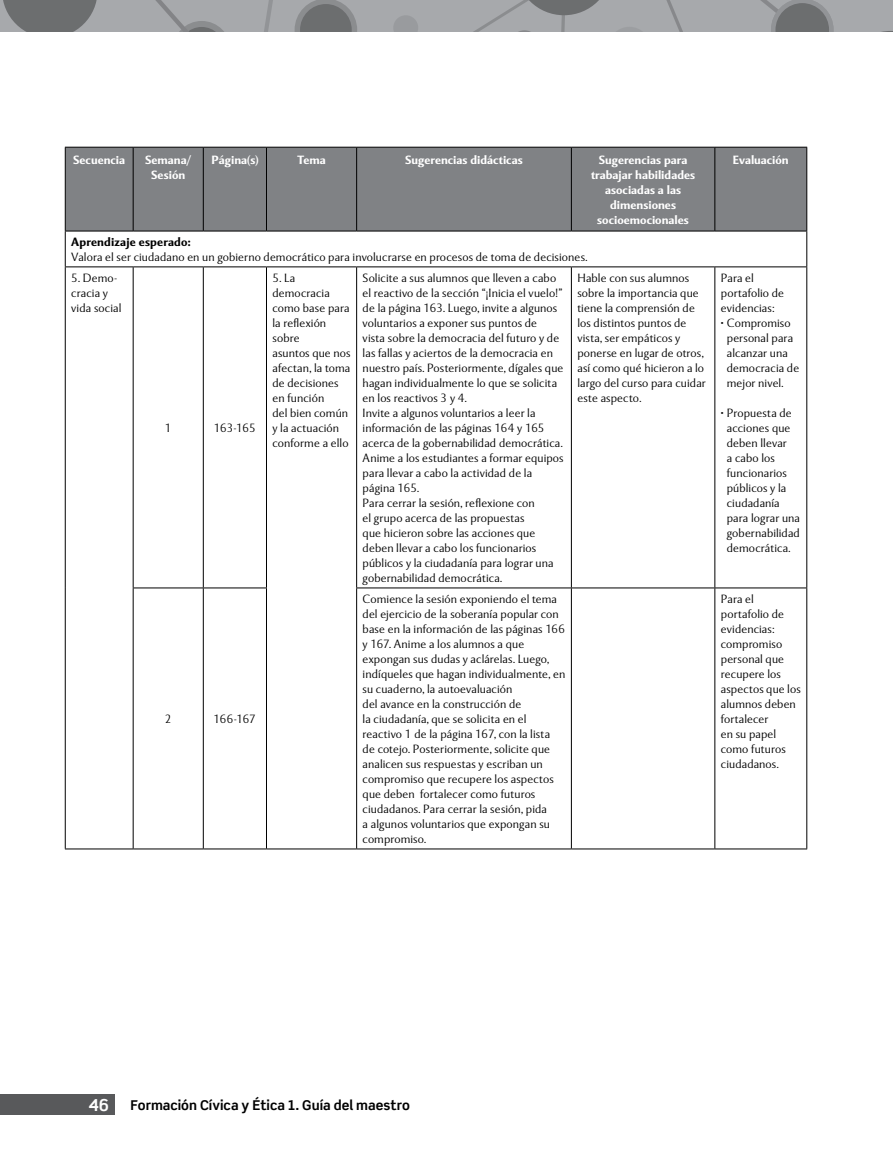
<style>
.page{position:relative;width:893px;height:1149px;background:#fff}
.page>*{position:absolute;margin:0;border:0;box-sizing:border-box;transform-origin:0 0}
.t1{font:700 16.5px "Scene Std";color:#fff}
.t2{font:700 13.5px "Scene Std";color:#000}
.t3{font:300 12px/15px "Mentor Sans Std";letter-spacing:.01em;color:#000}
.t4{font:700 12px/15px "Mentor Sans Std";color:#fff;text-align:center}
.t5{font:700 12px "Mentor Sans Std";letter-spacing:.01em;color:#000}
.s1{font-weight:700}
</style>
<div class="page">
<div style="left:0;top:1094px;width:115px;height:20px;background:#58595b"></div>
<div style="left:0;top:0;width:893px;height:32px;background:#a7a9ac"></div>
<svg style="left:264px;top:0;width:9px;height:32px"></svg>
<svg style="left:666px;top:0;width:17px;height:32px"></svg>
<svg style="left:295px;top:0;width:62px;height:32px"></svg>
<svg style="left:394px;top:16px;width:24px;height:16px"></svg>
<svg style="left:473px;top:0;width:169px;height:32px"></svg>
<svg style="left:3px;top:0;width:94px;height:32px"></svg>
<svg style="left:155px;top:0;width:69px;height:32px"></svg>
<svg style="left:760px;top:0;width:74px;height:32px"></svg>
<div style="left:66px;top:148px;width:740px;height:82px;background:#808285"></div>
<svg style="left:66px;top:231px;width:740px;height:617px"></svg>
<hr style="left:571px;top:267px;width:1px;height:320px;background:#000">
<hr style="left:714px;top:267px;width:1px;height:320px;background:#000">
<hr style="left:806px;top:267px;width:1px;height:320px;background:#000">
<hr style="left:571px;top:588px;width:1px;height:260px;background:#000">
<hr style="left:714px;top:588px;width:1px;height:260px;background:#000">
<hr style="left:806px;top:588px;width:1px;height:260px;background:#000">
<hr style="left:356px;top:587px;width:215px;height:1px;background:#000">
<hr style="left:571px;top:587px;width:144px;height:1px;background:#000">
<hr style="left:715px;top:587px;width:92px;height:1px;background:#000">
<hr style="left:203px;top:587px;width:64px;height:1px;background:#000">
<hr style="left:65px;top:147px;width:68px;height:1px;background:#000">
<hr style="left:65px;top:147px;width:1px;height:83px;background:#000">
<hr style="left:133px;top:147px;width:70px;height:1px;background:#000">
<hr style="left:133px;top:147px;width:1px;height:83px;background:#000">
<hr style="left:203px;top:147px;width:63px;height:1px;background:#000">
<hr style="left:203px;top:147px;width:1px;height:83px;background:#000">
<hr style="left:266px;top:147px;width:91px;height:1px;background:#000">
<hr style="left:266px;top:147px;width:1px;height:83px;background:#000">
<hr style="left:357px;top:147px;width:214px;height:1px;background:#000">
<hr style="left:356px;top:147px;width:1px;height:83px;background:#000">
<hr style="left:571px;top:147px;width:144px;height:1px;background:#000">
<hr style="left:571px;top:147px;width:1px;height:83px;background:#000">
<hr style="left:715px;top:147px;width:92px;height:1px;background:#000">
<hr style="left:714px;top:147px;width:1px;height:83px;background:#000">
<hr style="left:806px;top:147px;width:1px;height:83px;background:#000">
<hr style="left:65px;top:230px;width:68px;height:1px;background:#000">
<hr style="left:133px;top:230px;width:70px;height:1px;background:#000">
<hr style="left:203px;top:230px;width:63px;height:1px;background:#000">
<hr style="left:266px;top:230px;width:91px;height:1px;background:#000">
<hr style="left:357px;top:230px;width:214px;height:1px;background:#000">
<hr style="left:571px;top:230px;width:144px;height:1px;background:#000">
<hr style="left:715px;top:230px;width:92px;height:1px;background:#000">
<hr style="left:203px;top:267px;width:1px;height:320px;background:#000">
<hr style="left:133px;top:587px;width:70px;height:1px;background:#000">
<hr style="left:203px;top:588px;width:1px;height:260px;background:#000">
<hr style="left:65px;top:267px;width:1px;height:320px;background:#000">
<hr style="left:133px;top:267px;width:1px;height:320px;background:#000">
<hr style="left:65px;top:587px;width:1px;height:261px;background:#000">
<hr style="left:133px;top:588px;width:1px;height:260px;background:#000">
<hr style="left:266px;top:267px;width:1px;height:320px;background:#000">
<hr style="left:356px;top:267px;width:1px;height:320px;background:#000">
<hr style="left:266px;top:588px;width:1px;height:260px;background:#000">
<hr style="left:356px;top:588px;width:1px;height:260px;background:#000">
<hr style="left:65px;top:231px;width:1px;height:35px;background:#000">
<hr style="left:806px;top:231px;width:1px;height:35px;background:#000">
<hr style="left:65px;top:266px;width:68px;height:1px;background:#000">
<hr style="left:133px;top:266px;width:70px;height:1px;background:#000">
<hr style="left:203px;top:266px;width:63px;height:1px;background:#000">
<hr style="left:266px;top:266px;width:91px;height:1px;background:#000">
<hr style="left:357px;top:266px;width:214px;height:1px;background:#000">
<hr style="left:571px;top:266px;width:144px;height:1px;background:#000">
<hr style="left:715px;top:266px;width:92px;height:1px;background:#000">
<hr style="left:65px;top:848px;width:68px;height:1px;background:#000">
<hr style="left:133px;top:848px;width:70px;height:1px;background:#000">
<hr style="left:203px;top:848px;width:63px;height:1px;background:#000">
<hr style="left:357px;top:848px;width:214px;height:1px;background:#000">
<hr style="left:571px;top:848px;width:144px;height:1px;background:#000">
<hr style="left:715px;top:848px;width:92px;height:1px;background:#000">
<hr style="left:266px;top:848px;width:91px;height:1px;background:#000">
<p class="t4" style="left:73px;top:152px;width:54px">Secuencia</p>
<p class="t4" style="left:145px;top:152px;width:48px">Semana/<br>Sesión</p>
<p class="t4" style="left:212px;top:152px;width:48px">Página(s)</p>
<p class="t4" style="left:297px;top:152px;width:30px">Tema</p>
<p class="t4" style="left:405px;top:152px;width:119px">Sugerencias didácticas</p>
<p class="t4" style="left:591px;top:152px;width:106px">Sugerencias para trabajar habilidades asociadas a las dimensiones socioemocionales</p>
<p class="t4" style="left:733px;top:152px;width:57px">Evaluación</p>
<p class="t5" style="left:71px;top:234px;width:121px">Aprendizaje esperado:</p>
<p class="t3" style="left:71px;top:249px;width:518px">Valora el ser ciudadano en un gobierno democrático para involucrarse en procesos de toma de decisiones.</p>
<p class="t3" style="left:71px;top:270px;width:52px">5. Demo&shy;cracia y vida social</p>
<p class="t3" style="left:272px;top:270px;width:80px">5. La democracia como base para la reflexión sobre<br>asuntos que nos afectan, la toma de decisiones en función<br>del bien común y la actuación conforme a ello</p>
<p class="t3" style="left:363px;top:270px;width:203px">Solicite a sus alumnos que lleven a cabo el reactivo de la sección “¡Inicia el vuelo!” de la página 163. Luego, invite a algunos voluntarios a exponer sus puntos de<br>vista sobre la democracia del futuro y de las fallas y aciertos de la democracia en nuestro país. Posteriormente, dígales que hagan individualmente lo que se solicita en los reactivos 3 y 4.<br>Invite a algunos voluntarios a leer la información de las páginas 164 y 165 acerca de la gobernabilidad democrática.<br>Anime a los estudiantes a formar equipos para llevar a cabo la actividad de la página 165.<br>Para cerrar la sesión, reflexione con<br>el grupo acerca de las propuestas<br>que hicieron sobre las acciones que deben llevar a cabo los funcionarios públicos y la ciudadanía para lograr una gobernabilidad democrática.</p>
<p class="t3" style="left:577px;top:270px;width:130px">Hable con sus alumnos sobre la importancia que tiene la comprensión de los distintos puntos de vista, ser empáticos y ponerse en lugar de otros, así como qué hicieron a lo largo del curso para cuidar este aspecto.</p>
<p class="t3" style="left:721px;top:270px;width:35px">Para el</p>
<p class="t3" style="left:721px;top:285px;width:65px">portafolio de</p>
<p class="t3" style="left:721px;top:300px;width:55px">evidencias:</p>
<p class="t3" style="left:721px;top:315px;width:71px"><span class="s1">·</span> Compromiso</p>
<p class="t3" style="left:727px;top:330px;width:68px">personal para</p>
<p class="t3" style="left:727px;top:345px;width:62px">alcanzar una</p>
<p class="t3" style="left:727px;top:360px;width:74px">democracia de</p>
<p class="t3" style="left:727px;top:375px;width:58px">mejor nivel.</p>
<p class="t3" style="left:727px;top:405px;width:75px;text-indent:-6px"><span class="s1">·</span> Propuesta de acciones que deben llevar<br>a cabo los funcionarios públicos y la ciudadanía para lograr una gobernabilidad democrática.</p>
<p class="t3" style="left:165px;top:420px;width:8px">1</p>
<p class="t3" style="left:214px;top:420px;width:43px">163-165</p>
<p class="t3" style="left:165px;top:711px;width:8px">2</p>
<p class="t3" style="left:214px;top:711px;width:44px">166-167</p>
<p class="t3" style="left:363px;top:591px;width:204px">Comience la sesión exponiendo el tema del ejercicio de la soberanía popular con base en la información de las páginas 166 y 167. Anime a los alumnos a que expongan sus dudas y aclárelas. Luego, indíqueles que hagan individualmente, en su cuaderno, la autoevaluación<br>del avance en la construcción de<br>la ciudadanía, que se solicita en el reactivo 1 de la página 167, con la lista de cotejo. Posteriormente, solicite que analicen sus respuestas y escriban un compromiso que recupere los aspectos que deben fortalecer como futuros ciudadanos. Para cerrar la sesión, pida<br>a algunos voluntarios que expongan su compromiso.</p>
<p class="t3" style="left:721px;top:591px;width:81px">Para el portafolio de evidencias: compromiso personal que recupere los aspectos que los alumnos deben fortalecer<br>en su papel como futuros ciudadanos.</p>
<h1 class="t1" style="left:89px;top:1094px;width:22px">46</h1>
<p class="t2" style="left:131px;top:1096px;width:281px">Formación Cívica y Ética 1. Guía del maestro</p>
</div>
